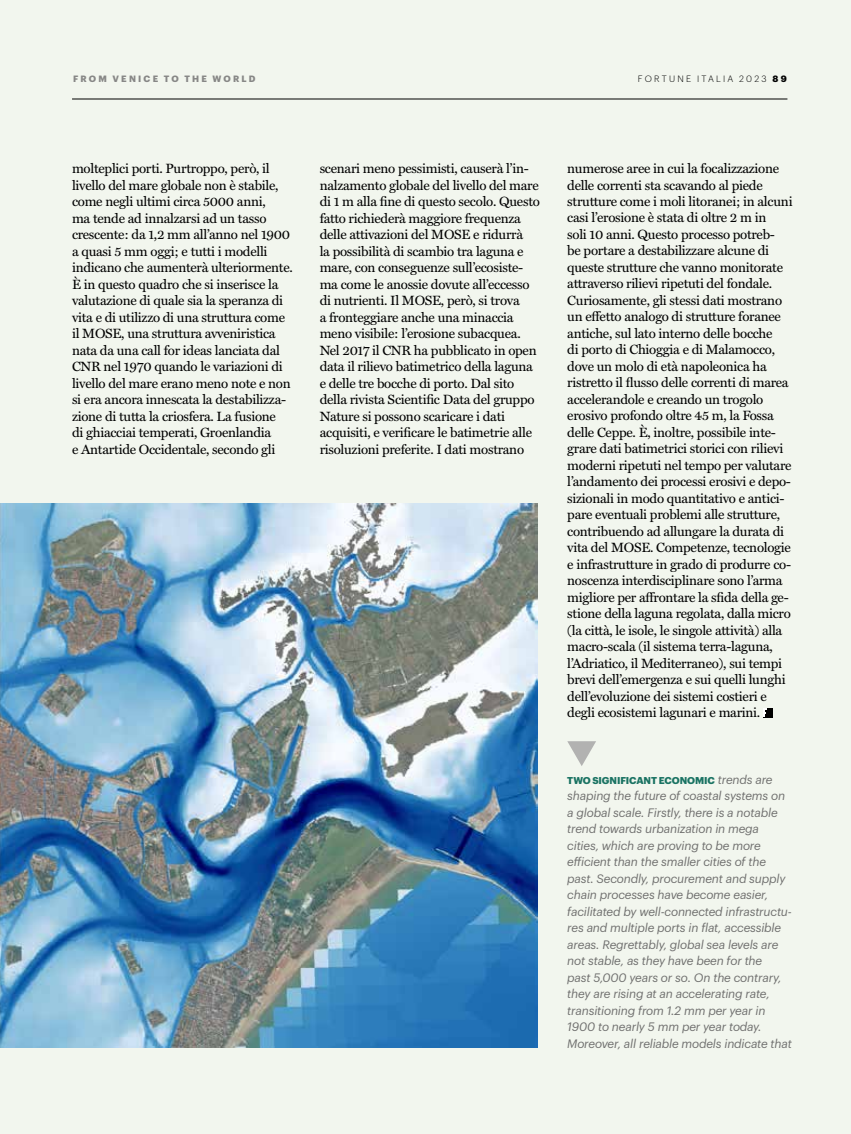
<style>
.page{position:relative;width:851px;height:1134px;background:#fff}
.page>*{position:absolute;margin:0;border:0;box-sizing:border-box;transform-origin:0 0}
.t1{font:13.5px/16.5px "Miller Text";letter-spacing:-.02em;color:#000}
.t2{font:italic 12px/16.5px "Graphik";letter-spacing:-.015em;color:#6f6f6e}
.t3{font:700 9.75px "Graphik";letter-spacing:-.01em;color:#1a7363}
.t4{font:700 9px "Graphik";letter-spacing:.24em;color:#878786}
.t5{font:300 9px "Graphik";letter-spacing:.24em;color:#000}
.s1{font-weight:700}
.s2{font-weight:400;font-style:italic;font-size:12px;color:#6f6f6e}
</style>
<div class="page">
<div style="left:0;top:0;width:850px;height:1134px;background:#f2f6ee"></div>
<div style="left:762px;top:708px;width:10px;height:10px;background:#000"></div>
<svg style="left:763px;top:709px;width:3px;height:8px"></svg>
<svg style="left:567px;top:741px;width:29px;height:25px"></svg>
<hr style="left:72px;top:99px;width:715px;height:1px;background:#000">
<img style="left:0;top:503px;width:537px;height:545px">
<p class="t4" style="left:73px;top:72px;width:184px">FROM VENICE TO THE WORLD</p>
<p class="t5" style="left:638px;top:73px;width:150px">FORTUNE ITALIA 2023 <span class="s1">89</span></p>
<p class="t1" style="left:72px;top:159px;width:222px">molteplici porti. Purtroppo, però, il livello del mare globale non è stabile, come negli ultimi circa 5000 anni,<br>ma tende ad innalzarsi ad un tasso crescente: da 1,2 mm all’anno nel 1900 a quasi 5 mm oggi; e tutti i modelli indicano che aumenterà ulteriormente.<br>È in questo quadro che si inserisce la valutazione di quale sia la speranza di vita e di utilizzo di una struttura come il MOSE, una struttura avveniristica nata da una call for ideas lanciata dal CNR nel 1970 quando le variazioni di livello del mare erano meno note e non si era ancora innescata la destabilizza&shy;zione di tutta la criosfera. La fusione<br>di ghiacciai temperati, Groenlandia<br>e Antartide Occidentale, secondo gli</p>
<p class="t1" style="left:567px;top:159px;width:227px">numerose aree in cui la focalizzazione delle correnti sta scavando al piede strutture come i moli litoranei; in alcuni casi l’erosione è stata di oltre 2 m in<br>soli 10 anni. Questo processo potreb-<br>be portare a destabilizzare alcune di queste strutture che vanno monitorate attraverso rilievi ripetuti del fondale.<br>Curiosamente, gli stessi dati mostrano un effetto analogo di strutture foranee antiche, sul lato interno delle bocche<br>di porto di Chioggia e di Malamocco, dove un molo di età napoleonica ha ristretto il flusso delle correnti di marea accelerandole e creando un trogolo erosivo profondo oltre 45 m, la Fossa delle Ceppe. È, inoltre, possibile inte&shy;grare dati batimetrici storici con rilievi moderni ripetuti nel tempo per valutare l’andamento dei processi erosivi e depo&shy;sizionali in modo quantitativo e antici&shy;pare eventuali problemi alle strutture, contribuendo ad allungare la durata di vita del MOSE. Competenze, tecnologie e infrastrutture in grado di produrre co&shy;noscenza interdisciplinare sono l’arma migliore per affrontare la sfida della ge&shy;stione della laguna regolata, dalla micro (la città, le isole, le singole attività) alla macro-scala (il sistema terra-laguna, l’Adriatico, il Mediterraneo), sui tempi brevi dell’emergenza e sui quelli lunghi dell’evoluzione dei sistemi costieri e degli ecosistemi lagunari e marini.</p>
<p class="t1" style="left:319px;top:159px;width:222px">scenari meno pessimisti, causerà l’in&shy;nalzamento globale del livello del mare di 1 m alla fine di questo secolo. Questo fatto richiederà maggiore frequenza delle attivazioni del MOSE e ridurrà<br>la possibilità di scambio tra laguna e mare, con conseguenze sull’ecosiste&shy;ma come le anossie dovute all’eccesso di nutrienti. Il MOSE, però, si trova<br>a fronteggiare anche una minaccia meno visibile: l’erosione subacquea.<br>Nel 2017 il CNR ha pubblicato in open data il rilievo batimetrico della laguna e delle tre bocche di porto. Dal sito della rivista Scientific Data del gruppo Nature si possono scaricare i dati acquisiti, e verificare le batimetrie alle risoluzioni preferite. I dati mostrano</p>
<p class="t3" style="left:567px;top:773px;width:207px">TWO SIGNIFICANT ECONOMIC <span class="s2">trends are</span></p>
<p class="t2" style="left:567px;top:787px;width:226px">shaping the future of coastal systems on a global scale. Firstly, there is a notable trend towards urbanization in mega cities, which are proving to be more efficient than the smaller cities of the past. Secondly, procurement and supply chain processes have become easier, facilitated by well-connected infrastructu&shy;res and multiple ports in flat, accessible areas. Regrettably, global sea levels are not stable, as they have been for the<br>past 5,000 years or so. On the contrary, they are rising at an accelerating rate, transitioning from 1.2 mm per year in 1900 to nearly 5 mm per year today.<br>Moreover, all reliable models indicate that</p>
</div>
